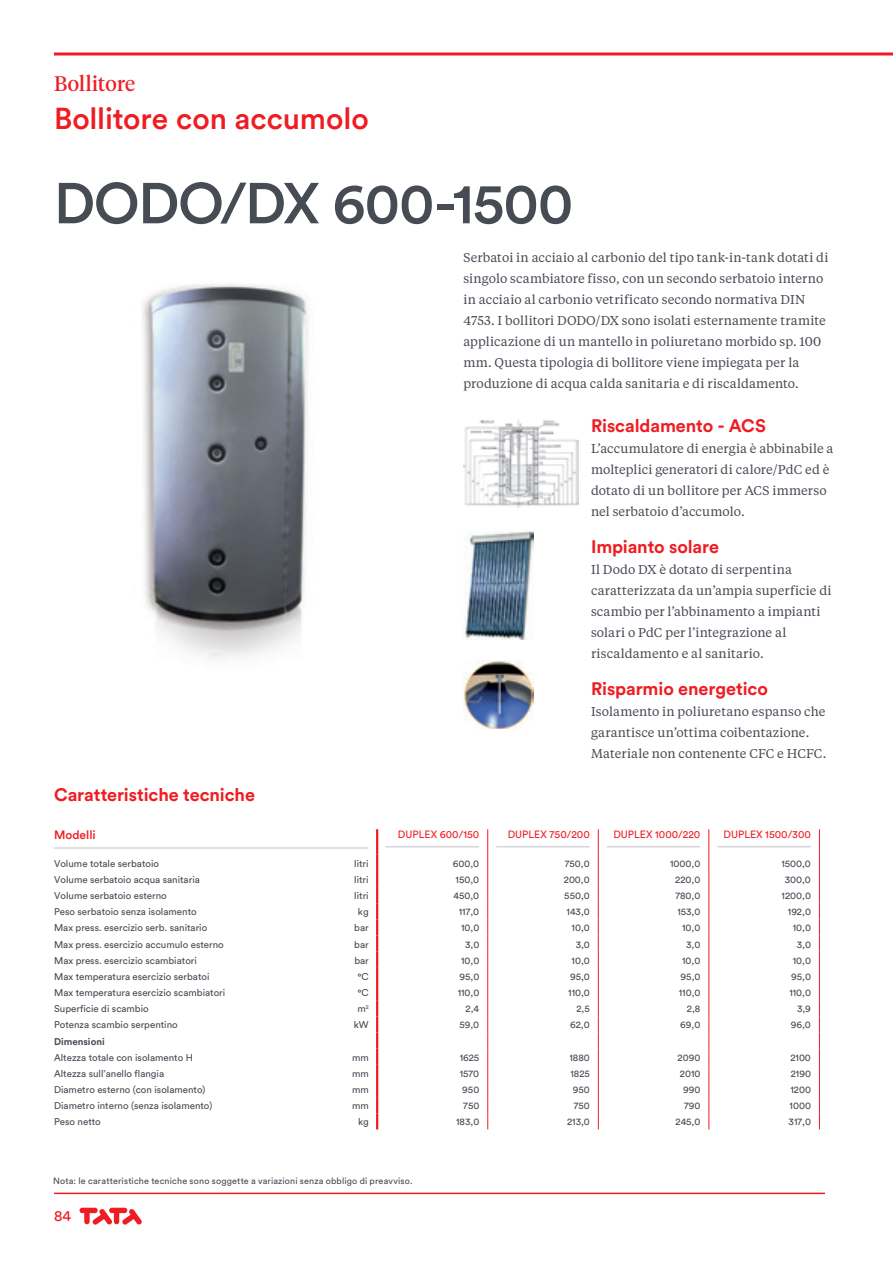
<style>
.page{position:relative;width:893px;height:1263px;background:#fff}
.page>*{position:absolute;margin:0;border:0;box-sizing:border-box;transform-origin:0 0}
.t1{font:500 57px "Circular Std";letter-spacing:-.02em;color:#464b54}
.t2{font:500 30px "Circular Std";letter-spacing:-.005em;color:#ee1d23}
.t3{font:21px "Tiempos Display";letter-spacing:.01em;color:#ee1d23}
.t4{font:700 18px "Circular Std";letter-spacing:-.005em;color:#ee1d23}
.t5{font:15px "Circular Std";color:#ee1d23}
.t6{font:12.75px/21px "Tiempos Text";letter-spacing:.005em;color:#464b54}
.t7{font:500 12px "Circular Std";color:#ee1d23}
.t8{font:10.5px "Circular Std";color:#ee1d23}
.t9{font:9.75px "Circular Std";color:#464b54}
.t10{font:700 9.75px "Circular Std";color:#464b54}
.t11{font:9px "Circular Std";letter-spacing:.02em;color:#464b54}
</style>
<div class="page">
<svg style="left:80px;top:1208px;width:62px;height:17px"></svg>
<svg style="left:487px;top:829px;width:1px;height:300px"></svg>
<svg style="left:598px;top:829px;width:1px;height:300px"></svg>
<svg style="left:708px;top:829px;width:1px;height:300px"></svg>
<svg style="left:819px;top:829px;width:1px;height:300px"></svg>
<hr style="left:376px;top:829px;width:2px;height:26px;background:#ee1d23">
<svg style="left:376px;top:855px;width:2px;height:274px"></svg>
<hr style="left:54px;top:847px;width:315px;height:1px;background:#c8c9ce">
<hr style="left:386px;top:846px;width:93px;height:1px;background:#c8c9ce">
<hr style="left:496px;top:846px;width:94px;height:1px;background:#c8c9ce">
<hr style="left:607px;top:846px;width:93px;height:1px;background:#c8c9ce">
<hr style="left:717px;top:846px;width:94px;height:1px;background:#c8c9ce">
<hr style="left:54px;top:52px;width:839px;height:3px;background:#ee1d23">
<hr style="left:54px;top:1192px;width:771px;height:2px;background:#ee1d23">
<img style="left:463px;top:420px;width:116px;height:87px">
<img style="left:464px;top:532px;width:69px;height:108px">
<img style="left:463px;top:660px;width:70px;height:69px">
<img style="left:143px;top:284px;width:166px;height:375px">
<h3 class="t3" style="left:54px;top:75px;width:83px">Bollitore</h3>
<h2 class="t2" style="left:54px;top:108px;width:316px">Bollitore con accumolo</h2>
<h1 class="t1" style="left:54px;top:182px;width:521px">DODO/DX 600-1500</h1>
<h3 class="t4" style="left:54px;top:788px;width:202px">Caratteristiche tecniche</h3>
<p class="t6" style="left:463px;top:248px;width:367px">Serbatoi in acciaio al carbonio del tipo tank-in-tank dotati di singolo scambiatore fisso, con un secondo serbatoio interno in acciaio al carbonio vetrificato secondo normativa DIN 4753. I bollitori DODO/DX sono isolati esternamente tramite applicazione di un mantello in poliuretano morbido sp. 100 mm. Questa tipologia di bollitore viene impiegata per la produzione di acqua calda sanitaria e di riscaldamento.</p>
<h3 class="t4" style="left:591px;top:419px;width:176px">Riscaldamento - ACS</h3>
<h3 class="t6" style="left:591px;top:439px;width:244px">L’accumulatore di energia è abbinabile a molteplici generatori di calore/PdC ed è dotato di un bollitore per ACS immerso nel serbatoio d’accumolo.</h3>
<h3 class="t4" style="left:591px;top:540px;width:130px">Impianto solare</h3>
<h3 class="t6" style="left:591px;top:560px;width:242px">Il Dodo DX è dotato di serpentina caratterizzata da un’ampia superficie di scambio per l’abbinamento a impianti solari o PdC per l’integrazione al riscaldamento e al sanitario.</h3>
<h3 class="t4" style="left:591px;top:682px;width:178px">Risparmio energetico</h3>
<h3 class="t6" style="left:591px;top:701px;width:237px">Isolamento in poliuretano espanso che garantisce un’ottima coibentazione.<br>Materiale non contenente CFC e HCFC.</h3>
<p class="t7" style="left:54px;top:830px;width:43px">Modelli</p>
<p class="t8" style="left:398px;top:830px;width:83px">DUPLEX 600/150</p>
<p class="t8" style="left:508px;top:830px;width:84px">DUPLEX 750/200</p>
<p class="t8" style="left:613px;top:830px;width:88px">DUPLEX 1000/220</p>
<p class="t8" style="left:723px;top:830px;width:89px">DUPLEX 1500/300</p>
<p class="t9" style="left:54px;top:860px;width:107px">Volume totale serbatoio</p>
<p class="t9" style="left:354px;top:860px;width:16px">litri</p>
<p class="t9" style="left:453px;top:860px;width:28px">600,0</p>
<p class="t9" style="left:565px;top:860px;width:26px">750,0</p>
<p class="t9" style="left:670px;top:860px;width:32px">1000,0</p>
<p class="t9" style="left:781px;top:860px;width:31px">1500,0</p>
<p class="t9" style="left:54px;top:876px;width:147px">Volume serbatoio acqua sanitaria</p>
<p class="t9" style="left:354px;top:876px;width:16px">litri</p>
<p class="t9" style="left:456px;top:876px;width:25px">150,0</p>
<p class="t9" style="left:564px;top:876px;width:27px">200,0</p>
<p class="t9" style="left:675px;top:876px;width:27px">220,0</p>
<p class="t9" style="left:785px;top:876px;width:28px">300,0</p>
<p class="t9" style="left:54px;top:892px;width:114px">Volume serbatoio esterno</p>
<p class="t9" style="left:354px;top:892px;width:16px">litri</p>
<p class="t9" style="left:453px;top:892px;width:27px">450,0</p>
<p class="t9" style="left:564px;top:892px;width:27px">550,0</p>
<p class="t9" style="left:675px;top:892px;width:27px">780,0</p>
<p class="t9" style="left:781px;top:892px;width:31px">1200,0</p>
<p class="t9" style="left:54px;top:908px;width:144px">Peso serbatoio senza isolamento</p>
<p class="t9" style="left:358px;top:908px;width:12px">kg</p>
<p class="t9" style="left:459px;top:908px;width:22px">117,0</p>
<p class="t9" style="left:567px;top:908px;width:25px">143,0</p>
<p class="t9" style="left:677px;top:908px;width:25px">153,0</p>
<p class="t9" style="left:788px;top:908px;width:25px">192,0</p>
<p class="t9" style="left:54px;top:924px;width:155px">Max press. esercizio serb. sanitario</p>
<p class="t9" style="left:354px;top:924px;width:16px">bar</p>
<p class="t9" style="left:461px;top:924px;width:20px">10,0</p>
<p class="t9" style="left:572px;top:924px;width:20px">10,0</p>
<p class="t9" style="left:682px;top:924px;width:20px">10,0</p>
<p class="t9" style="left:793px;top:924px;width:20px">10,0</p>
<p class="t9" style="left:54px;top:940px;width:171px">Max press. esercizio accumulo esterno</p>
<p class="t9" style="left:354px;top:940px;width:16px">bar</p>
<p class="t9" style="left:465px;top:940px;width:16px">3,0</p>
<p class="t9" style="left:576px;top:940px;width:16px">3,0</p>
<p class="t9" style="left:686px;top:940px;width:16px">3,0</p>
<p class="t9" style="left:797px;top:940px;width:16px">3,0</p>
<p class="t9" style="left:54px;top:957px;width:144px">Max press. esercizio scambiatori</p>
<p class="t9" style="left:354px;top:957px;width:16px">bar</p>
<p class="t9" style="left:461px;top:957px;width:20px">10,0</p>
<p class="t9" style="left:572px;top:957px;width:20px">10,0</p>
<p class="t9" style="left:682px;top:957px;width:20px">10,0</p>
<p class="t9" style="left:793px;top:957px;width:20px">10,0</p>
<p class="t9" style="left:54px;top:973px;width:157px">Max temperatura esercizio serbatoi</p>
<p class="t9" style="left:358px;top:973px;width:12px">°C</p>
<p class="t9" style="left:459px;top:973px;width:21px">95,0</p>
<p class="t9" style="left:570px;top:973px;width:21px">95,0</p>
<p class="t9" style="left:681px;top:973px;width:21px">95,0</p>
<p class="t9" style="left:791px;top:973px;width:21px">95,0</p>
<p class="t9" style="left:54px;top:989px;width:173px">Max temperatura esercizio scambiatori</p>
<p class="t9" style="left:358px;top:989px;width:12px">°C</p>
<p class="t9" style="left:458px;top:989px;width:23px">110,0</p>
<p class="t9" style="left:568px;top:989px;width:23px">110,0</p>
<p class="t9" style="left:679px;top:989px;width:23px">110,0</p>
<p class="t9" style="left:789px;top:989px;width:23px">110,0</p>
<p class="t9" style="left:54px;top:1005px;width:96px">Superficie di scambio</p>
<p class="t9" style="left:357px;top:1005px;width:13px">m<sup>2</sup></p>
<p class="t9" style="left:466px;top:1005px;width:15px">2,4</p>
<p class="t9" style="left:576px;top:1005px;width:15px">2,5</p>
<p class="t9" style="left:687px;top:1005px;width:15px">2,8</p>
<p class="t9" style="left:797px;top:1005px;width:15px">3,9</p>
<p class="t9" style="left:54px;top:1021px;width:125px">Potenza scambio serpentino</p>
<p class="t9" style="left:354px;top:1021px;width:16px">kW</p>
<p class="t9" style="left:459px;top:1021px;width:21px">59,0</p>
<p class="t9" style="left:570px;top:1021px;width:21px">62,0</p>
<p class="t9" style="left:680px;top:1021px;width:22px">69,0</p>
<p class="t9" style="left:791px;top:1021px;width:22px">96,0</p>
<p class="t10" style="left:54px;top:1037px;width:52px">Dimensioni</p>
<p class="t9" style="left:54px;top:1054px;width:140px">Altezza totale con isolamento H</p>
<p class="t9" style="left:352px;top:1054px;width:18px">mm</p>
<p class="t9" style="left:460px;top:1054px;width:21px">1625</p>
<p class="t9" style="left:569px;top:1054px;width:22px">1880</p>
<p class="t9" style="left:678px;top:1054px;width:24px">2090</p>
<p class="t9" style="left:790px;top:1054px;width:22px">2100</p>
<p class="t9" style="left:54px;top:1070px;width:112px">Altezza sull’anello flangia</p>
<p class="t9" style="left:352px;top:1070px;width:18px">mm</p>
<p class="t9" style="left:460px;top:1070px;width:21px">1570</p>
<p class="t9" style="left:570px;top:1070px;width:21px">1825</p>
<p class="t9" style="left:680px;top:1070px;width:22px">2010</p>
<p class="t9" style="left:791px;top:1070px;width:22px">2190</p>
<p class="t9" style="left:54px;top:1086px;width:153px">Diametro esterno (con isolamento)</p>
<p class="t9" style="left:352px;top:1086px;width:18px">mm</p>
<p class="t9" style="left:462px;top:1086px;width:18px">950</p>
<p class="t9" style="left:573px;top:1086px;width:18px">950</p>
<p class="t9" style="left:683px;top:1086px;width:19px">990</p>
<p class="t9" style="left:790px;top:1086px;width:22px">1200</p>
<p class="t9" style="left:54px;top:1102px;width:160px">Diametro interno (senza isolamento)</p>
<p class="t9" style="left:352px;top:1102px;width:18px">mm</p>
<p class="t9" style="left:463px;top:1102px;width:18px">750</p>
<p class="t9" style="left:574px;top:1102px;width:18px">750</p>
<p class="t9" style="left:684px;top:1102px;width:18px">790</p>
<p class="t9" style="left:790px;top:1102px;width:23px">1000</p>
<p class="t9" style="left:54px;top:1118px;width:48px">Peso netto</p>
<p class="t9" style="left:358px;top:1118px;width:12px">kg</p>
<p class="t9" style="left:456px;top:1118px;width:25px">183,0</p>
<p class="t9" style="left:567px;top:1118px;width:24px">213,0</p>
<p class="t9" style="left:675px;top:1118px;width:26px">245,0</p>
<p class="t9" style="left:789px;top:1118px;width:24px">317,0</p>
<p class="t11" style="left:53px;top:1177px;width:361px">Nota: le caratteristiche tecniche sono soggette a variazioni senza obbligo di preavviso.</p>
<h3 class="t5" style="left:54px;top:1210px;width:19px">84</h3>
</div>
